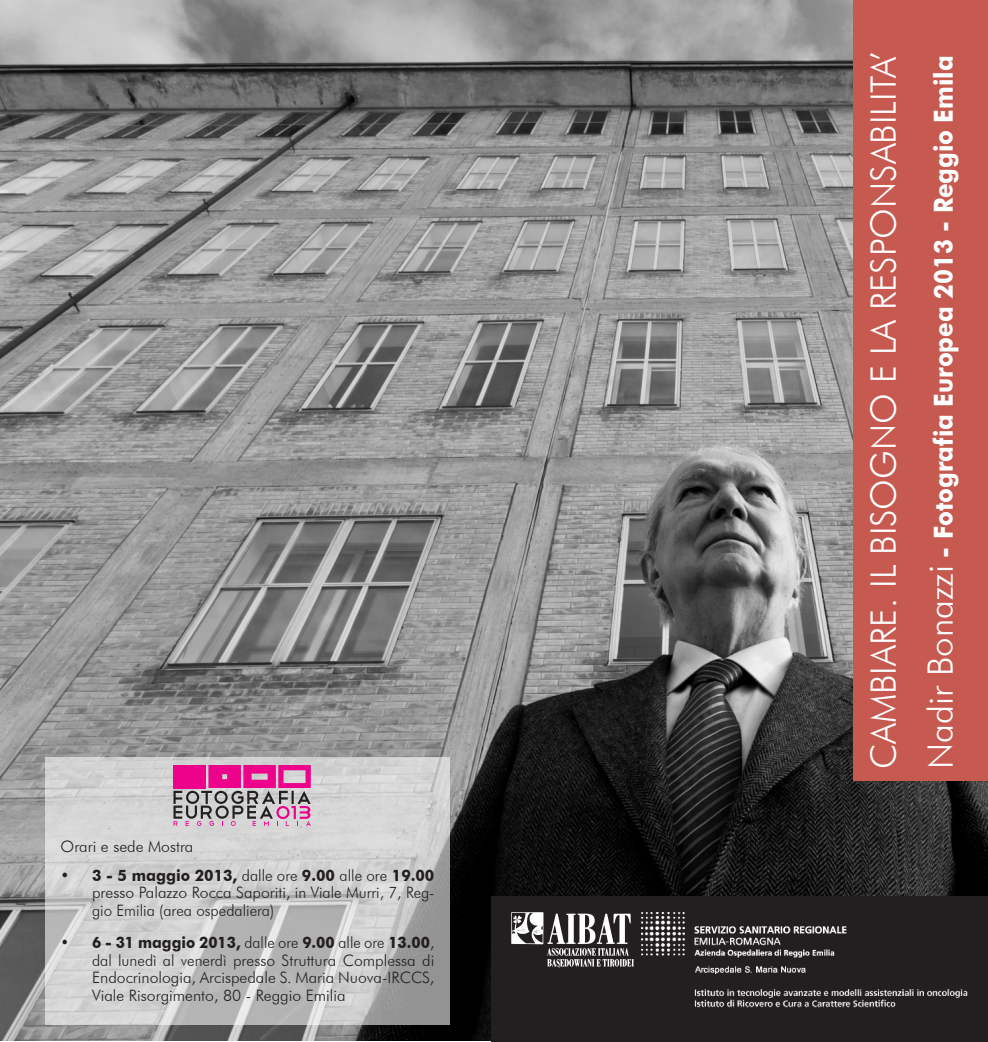
<style>
.page{position:relative;width:988px;height:1042px;background:#fff}
.page>*{position:absolute;margin:0;border:0;box-sizing:border-box;transform-origin:0 0}
.t1{font:300 35px "Futura BT";color:#fff}
.t2{font:700 26.25px "Futura BT";color:#fff;scale:.91 1}
.t3{font:300 15.75px/17.5px "Futura BT";color:#231f20;text-align:justify;scale:.94 1}
.t4{font:300 15.75px/17.5px "Futura BT";color:#231f20;text-align:justify;scale:.96 1}
.t5{font:300 15.75px "Futura BT";color:#231f20}
.s1{font-weight:700}
.s2{font-weight:300;font-size:35px}
</style>
<div class="page">
<img style="left:0;top:0;width:987px;height:1041px">
<div style="left:853px;top:0;width:134px;height:781px;background:#c75a50"></div>
<svg style="left:45px;top:756px;width:404px;height:268px;background:#c8c8c8"></svg>
<svg style="left:173px;top:765px;width:138px;height:61px;background:#c471a2"></svg>
<div style="left:491px;top:896px;width:496px;height:146px;background:#231f20"></div>
<img style="left:511px;top:913px;width:122px;height:55px">
<img style="left:641px;top:912px;width:206px;height:62px">
<img style="left:694px;top:989px;width:274px;height:19px">
<p class="t5" style="left:61px;top:836px;width:134px">Orari e sede Mostra</p>
<p class="t4" style="left:92px;top:866px;width:358px;text-indent:-32px"><span class="s1">• 3 - 5 maggio 2013,</span> dalle ore <span class="s1">9.00</span> alle ore <span class="s1">19.00 </span>presso Palazzo Rocca Saporiti, in Viale Murri, 7, Reg&shy;gio Emilia (area ospedaliera)</p>
<p class="t3" style="left:92px;top:933px;width:365px;text-indent:-32px"><span class="s1">• 6 - 31 maggio 2013,</span> dalle ore <span class="s1">9.00</span> alle ore <span class="s1">13.00</span>, dal lunedì al venerdì presso Struttura Complessa di Endocrinologia, Arcispedale S. Maria Nuova-IRCCS, Viale Risorgimento, 80 - Reggio Emilia</p>
<p class="t1" style="left:861px;top:769px;width:719px;rotate:-90deg">CAMBIARE. IL BISOGNO E LA RESPONSABILITA’</p>
<p class="t2" style="left:927px;top:769px;width:785px;rotate:-90deg"><span class="s2">Nadir Bonazzi</span> - Fotografia Europea 2013 - Reggio Emila</p>
</div>
